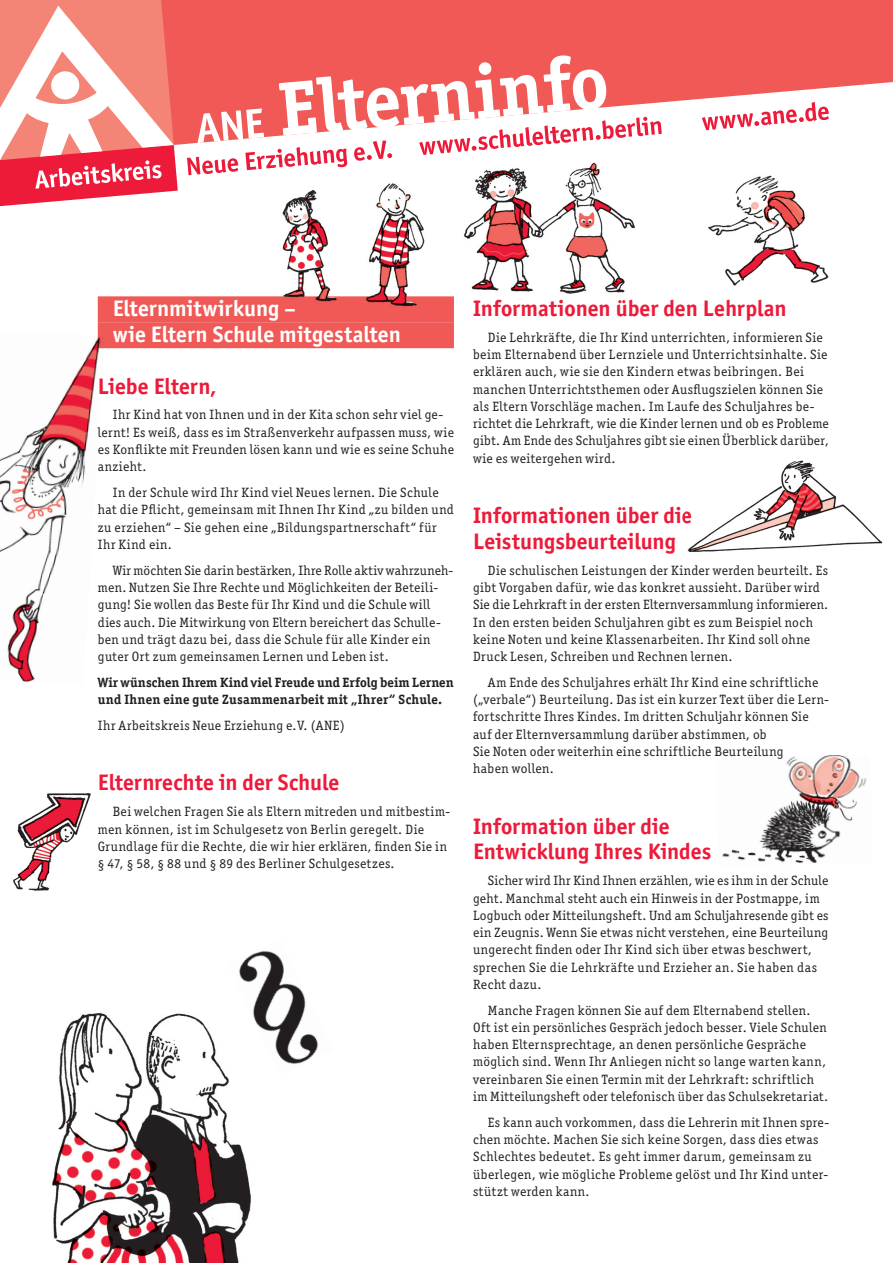
<style>
.page{position:relative;width:893px;height:1263px;background:#fff}
.page>*{position:absolute;margin:0;border:0;box-sizing:border-box;transform-origin:0 0}
.t1{font:700 22.5px/25.8px "Officina Sans ITC Pro";color:#ed1a3a}
.t2{font:700 22.5px/25.8px "Officina Sans ITC Pro";letter-spacing:.005em;color:#fff}
.t3{font:13.5px/17.2px "Officina Serif ITC Pro";letter-spacing:.035em;color:#231f20}
.t4{font:700 13.5px/17.2px "Officina Serif ITC Pro";letter-spacing:.015em;color:#231f20}
</style>
<div class="page">
<svg style="left:178px;top:0;width:715px;height:145px;background:#f16664"></svg>
<svg style="left:279px;top:55px;width:328px;height:47px"></svg>
<svg style="left:0;top:0;width:178px;height:207px"></svg>
<svg style="left:187px;top:102px;width:642px;height:73px"></svg>
<div style="left:98px;top:296px;width:356px;height:26px;background:#f05956"></div>
<div style="left:98px;top:322px;width:356px;height:26px;background:#f05956"></div>
<img style="left:52px;top:1012px;width:199px;height:251px">
<img style="left:687px;top:460px;width:196px;height:92px">
<img style="left:722px;top:755px;width:145px;height:109px">
<img style="left:704px;top:172px;width:125px;height:114px">
<img style="left:462px;top:161px;width:175px;height:133px">
<img style="left:228px;top:951px;width:91px;height:124px">
<img style="left:280px;top:190px;width:58px;height:112px">
<img style="left:364px;top:183px;width:63px;height:124px">
<img style="left:13px;top:793px;width:78px;height:98px">
<img style="left:0;top:330px;width:104px;height:352px">
<h1 class="t2" style="left:113px;top:295px;width:290px">Elternmitwirkung –<br>wie Eltern Schule mitgestalten</h1>
<h1 class="t1" style="left:98px;top:373px;width:121px">Liebe Eltern,</h1>
<p class="t3" style="left:98px;top:406px;width:358px;text-indent:15px">Ihr Kind hat von Ihnen und in der Kita schon sehr viel ge&shy;lernt! Es weiß, dass es im Straßenverkehr aufpassen muss, wie es Konflikte mit Freunden lösen kann und wie es seine Schuhe anzieht.</p>
<p class="t3" style="left:98px;top:484px;width:358px;text-indent:15px">In der Schule wird Ihr Kind viel Neues lernen. Die Schule hat die Pflicht, gemeinsam mit Ihnen Ihr Kind „zu bilden und zu erziehen“ – Sie gehen eine „Bildungspartnerschaft“ für Ihr Kind ein.</p>
<p class="t3" style="left:98px;top:561px;width:357px;text-indent:15px">Wir möchten Sie darin bestärken, Ihre Rolle aktiv wahrzuneh&shy;men. Nutzen Sie Ihre Rechte und Möglichkeiten der Beteili&shy;gung! Sie wollen das Beste für Ihr Kind und die Schule will dies auch. Die Mitwirkung von Eltern bereichert das Schulle&shy;ben und trägt dazu bei, dass die Schule für alle Kinder ein guter Ort zum gemeinsamen Lernen und Leben ist.</p>
<p class="t4" style="left:98px;top:674px;width:357px">Wir wünschen Ihrem Kind viel Freude und Erfolg beim Lernen und Ihnen eine gute Zusammenarbeit mit „Ihrer“ Schule.</p>
<p class="t3" style="left:98px;top:717px;width:248px">Ihr Arbeitskreis Neue Erziehung e.V. (ANE)</p>
<h1 class="t1" style="left:98px;top:770px;width:243px">Elternrechte in der Schule</h1>
<p class="t3" style="left:98px;top:803px;width:354px;text-indent:15px">Bei welchen Fragen Sie als Eltern mitreden und mitbestim&shy;men können, ist im Schulgesetz von Berlin geregelt. Die Grundlage für die Rechte, die wir hier erklären, finden Sie in § 47, § 58, § 88 und § 89 des Berliner Schulgesetzes.</p>
<h1 class="t1" style="left:473px;top:295px;width:315px">Informationen über den Lehrplan</h1>
<p class="t3" style="left:473px;top:329px;width:357px;text-indent:15px">Die Lehrkräfte, die Ihr Kind unterrichten, informieren Sie beim Elternabend über Lernziele und Unterrichtsinhalte. Sie erklären auch, wie sie den Kindern etwas beibringen. Bei manchen Unterrichtsthemen oder Ausflugszielen können Sie als Eltern Vorschläge machen. Im Laufe des Schuljahres be&shy;richtet die Lehrkraft, wie die Kinder lernen und ob es Probleme gibt. Am Ende des Schuljahres gibt sie einen Überblick darüber, wie es weitergehen wird.</p>
<h1 class="t1" style="left:473px;top:502px;width:221px">Informationen über die<br>Leistungsbeurteilung</h1>
<p class="t3" style="left:473px;top:561px;width:357px;text-indent:15px">Die schulischen Leistungen der Kinder werden beurteilt. Es gibt Vorgaben dafür, wie das konkret aussieht. Darüber wird Sie die Lehrkraft in der ersten Elternversammlung informieren.<br>In den ersten beiden Schuljahren gibt es zum Beispiel noch keine Noten und keine Klassenarbeiten. Ihr Kind soll ohne Druck Lesen, Schreiben und Rechnen lernen.</p>
<p class="t3" style="left:473px;top:674px;width:357px;text-indent:15px">Am Ende des Schuljahres erhält Ihr Kind eine schriftliche („verbale“) Beurteilung. Das ist ein kurzer Text über die Lern&shy;fortschritte Ihres Kindes. Im dritten Schuljahr können Sie auf der Elternversammlung darüber abstimmen, ob<br>Sie Noten oder weiterhin eine schriftliche Beurteilung<br>haben wollen.</p>
<h1 class="t1" style="left:473px;top:813px;width:240px">Information über die<br>Entwicklung Ihres Kindes</h1>
<p class="t3" style="left:473px;top:872px;width:357px;text-indent:15px">Sicher wird Ihr Kind Ihnen erzählen, wie es ihm in der Schule geht. Manchmal steht auch ein Hinweis in der Postmappe, im Logbuch oder Mitteilungsheft. Und am Schuljahresende gibt es ein Zeugnis. Wenn Sie etwas nicht verstehen, eine Beurteilung ungerecht finden oder Ihr Kind sich über etwas beschwert, sprechen Sie die Lehrkräfte und Erzieher an. Sie haben das Recht dazu.</p>
<p class="t3" style="left:473px;top:1001px;width:357px;text-indent:15px">Manche Fragen können Sie auf dem Elternabend stellen.<br>Oft ist ein persönliches Gespräch jedoch besser. Viele Schulen haben Elternsprechtage, an denen persönliche Gespräche möglich sind. Wenn Ihr Anliegen nicht so lange warten kann, vereinbaren Sie einen Termin mit der Lehrkraft: schriftlich im Mitteilungsheft oder telefonisch über das Schulsekretariat.</p>
<p class="t3" style="left:473px;top:1113px;width:358px;text-indent:15px">Es kann auch vorkommen, dass die Lehrerin mit Ihnen spre&shy;chen möchte. Machen Sie sich keine Sorgen, dass dies etwas Schlechtes bedeutet. Es geht immer darum, gemeinsam zu überlegen, wie mögliche Probleme gelöst und Ihr Kind unter&shy;stützt werden kann.</p>
</div>
